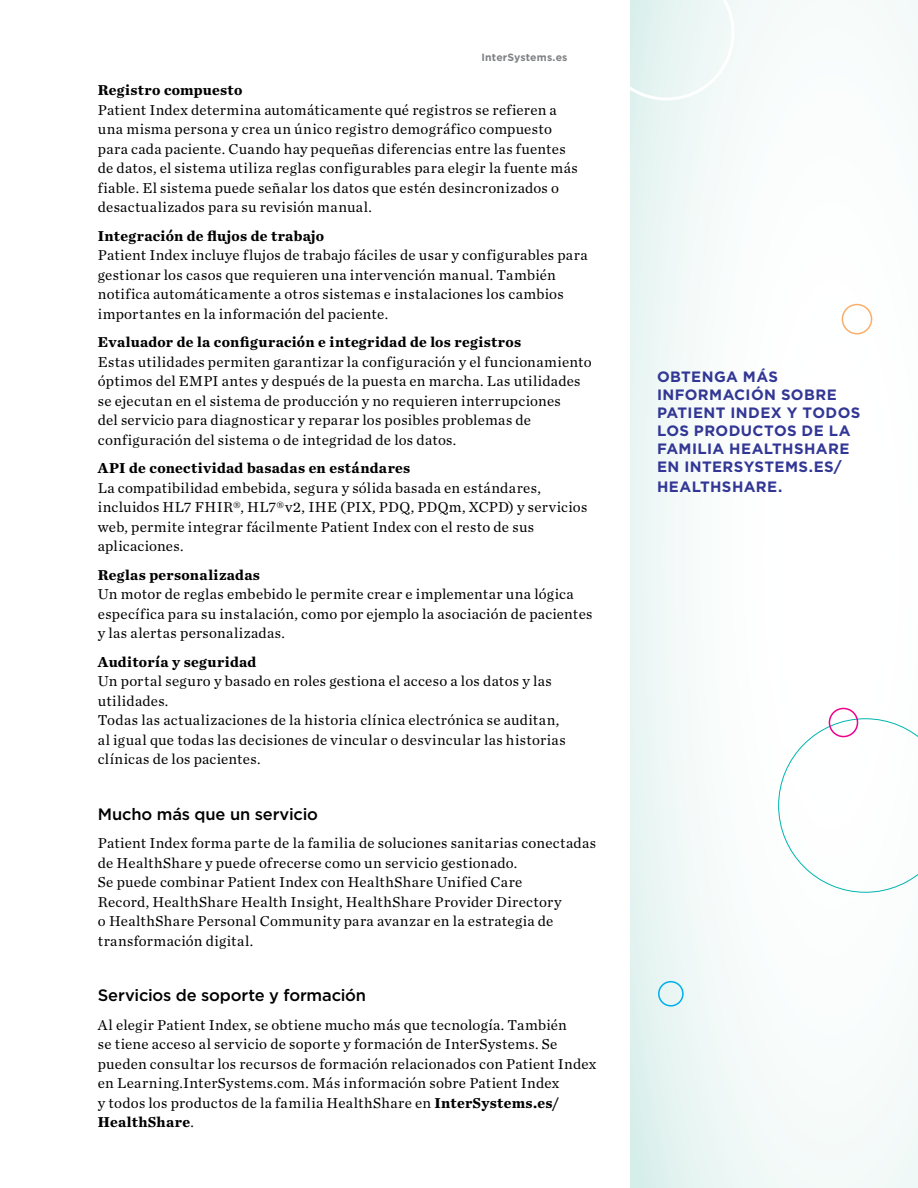
<style>
.page{position:relative;width:918px;height:1188px;background:#fff}
.page>*{position:absolute;margin:0;border:0;box-sizing:border-box;transform-origin:0 0}
.t1{font:500 16.5px "Gotham";letter-spacing:-.01em;color:#000}
.t2{font:15px/19.5px "Chronicle Text G1";letter-spacing:.02em;color:#000}
.t3{font:700 15px "Chronicle Text G2";letter-spacing:.02em;color:#000}
.t4{font:700 15px/18px "Gotham";letter-spacing:.025em;color:#323795}
.t5{font:700 10.5px "Gotham";letter-spacing:.015em;color:#808285}
.s1{font-family:"Chronicle Text G2";font-weight:700}
.s2{font-family:"Chronicle Text G1";font-weight:400}
</style>
<div class="page">
<div style="left:630px;top:0;width:288px;height:1188px;background:linear-gradient(to right,#edf7f5,#fff)"></div>
<svg style="left:630px;top:0;width:104px;height:101px"></svg>
<div style="left:842px;top:304px;width:30px;height:30px;border:2px solid #faae69;border-radius:50%"></div>
<div style="left:658px;top:981px;width:26px;height:26px;border:2px solid #00aeef;border-radius:50%"></div>
<svg style="left:778px;top:718px;width:140px;height:175px"></svg>
<div style="left:829px;top:708px;width:29px;height:29px;border:2px solid #ec008c;border-radius:50%"></div>
<p class="t5" style="left:482px;top:50px;width:87px">InterSystems.es</p>
<p class="t3" style="left:98px;top:78px;width:146px">Registro compuesto</p>
<p class="t2" style="left:98px;top:99px;width:481px">Patient Index determina automáticamente qué registros se refieren a una misma persona y crea un único registro demográfico compuesto para cada paciente. Cuando hay pequeñas diferencias entre las fuentes de datos, el sistema utiliza reglas configurables para elegir la fuente más fiable. El sistema puede señalar los datos que estén desincronizados o desactualizados para su revisión manual.</p>
<p class="t3" style="left:98px;top:224px;width:228px">Integración de flujos de trabajo</p>
<p class="t2" style="left:98px;top:245px;width:491px">Patient Index incluye flujos de trabajo fáciles de usar y configurables para gestionar los casos que requieren una intervención manual. También notifica automáticamente a otros sistemas e instalaciones los cambios importantes en la información del paciente.</p>
<p class="t3" style="left:98px;top:330px;width:425px">Evaluador de la configuración e integridad de los registros</p>
<p class="t2" style="left:98px;top:351px;width:495px">Estas utilidades permiten garantizar la configuración y el funcionamiento óptimos del EMPI antes y después de la puesta en marcha. Las utilidades se ejecutan en el sistema de producción y no requieren interrupciones<br>del servicio para diagnosticar y reparar los posibles problemas de configuración del sistema o de integridad de los datos.</p>
<p class="t3" style="left:98px;top:456px;width:314px">API de conectividad basadas en estándares</p>
<p class="t2" style="left:98px;top:477px;width:491px">La compatibilidad embebida, segura y sólida basada en estándares, incluidos HL7 FHIR®, HL7®v2, IHE (PIX, PDQ, PDQm, XCPD) y servicios web, permite integrar fácilmente Patient Index con el resto de sus aplicaciones.</p>
<p class="t3" style="left:98px;top:563px;width:164px">Reglas personalizadas</p>
<p class="t2" style="left:98px;top:584px;width:496px">Un motor de reglas embebido le permite crear e implementar una lógica específica para su instalación, como por ejemplo la asociación de pacientes y las alertas personalizadas.</p>
<p class="t3" style="left:98px;top:650px;width:160px">Auditoría y seguridad</p>
<p class="t2" style="left:98px;top:671px;width:469px">Un portal seguro y basado en roles gestiona el acceso a los datos y las utilidades.<br>Todas las actualizaciones de la historia clínica electrónica se auditan, al igual que todas las decisiones de vincular o desvincular las historias clínicas de los pacientes.</p>
<p class="t1" style="left:98px;top:803px;width:222px">Mucho más que un servicio</p>
<p class="t2" style="left:98px;top:833px;width:500px">Patient Index forma parte de la familia de soluciones sanitarias conectadas de HealthShare y puede ofrecerse como un servicio gestionado.<br>Se puede combinar Patient Index con HealthShare Unified Care<br>Record, HealthShare Health Insight, HealthShare Provider Directory<br>o HealthShare Personal Community para avanzar en la estrategia de transformación digital.</p>
<p class="t1" style="left:98px;top:985px;width:270px">Servicios de soporte y formación</p>
<p class="t2" style="left:98px;top:1014px;width:500px">Al elegir Patient Index, se obtiene mucho más que tecnología. También<br>se tiene acceso al servicio de soporte y formación de InterSystems. Se pueden consultar los recursos de formación relacionados con Patient Index en Learning.InterSystems.com. Más información sobre Patient Index<br>y todos los productos de la familia HealthShare en <span class="s1">InterSystems.es/</span></p>
<p class="t3" style="left:98px;top:1110px;width:98px">HealthShare<span class="s2">.</span></p>
<p class="t4" style="left:657px;top:368px;width:205px">OBTENGA MÁS<br>INFORMACIÓN SOBRE<br>PATIENT INDEX Y TODOS<br>LOS PRODUCTOS DE LA<br>FAMILIA HEALTHSHARE<br>EN INTERSYSTEMS.ES/</p>
<p class="t4" style="left:657px;top:477px;width:127px">HEALTHSHARE.</p>
</div>
